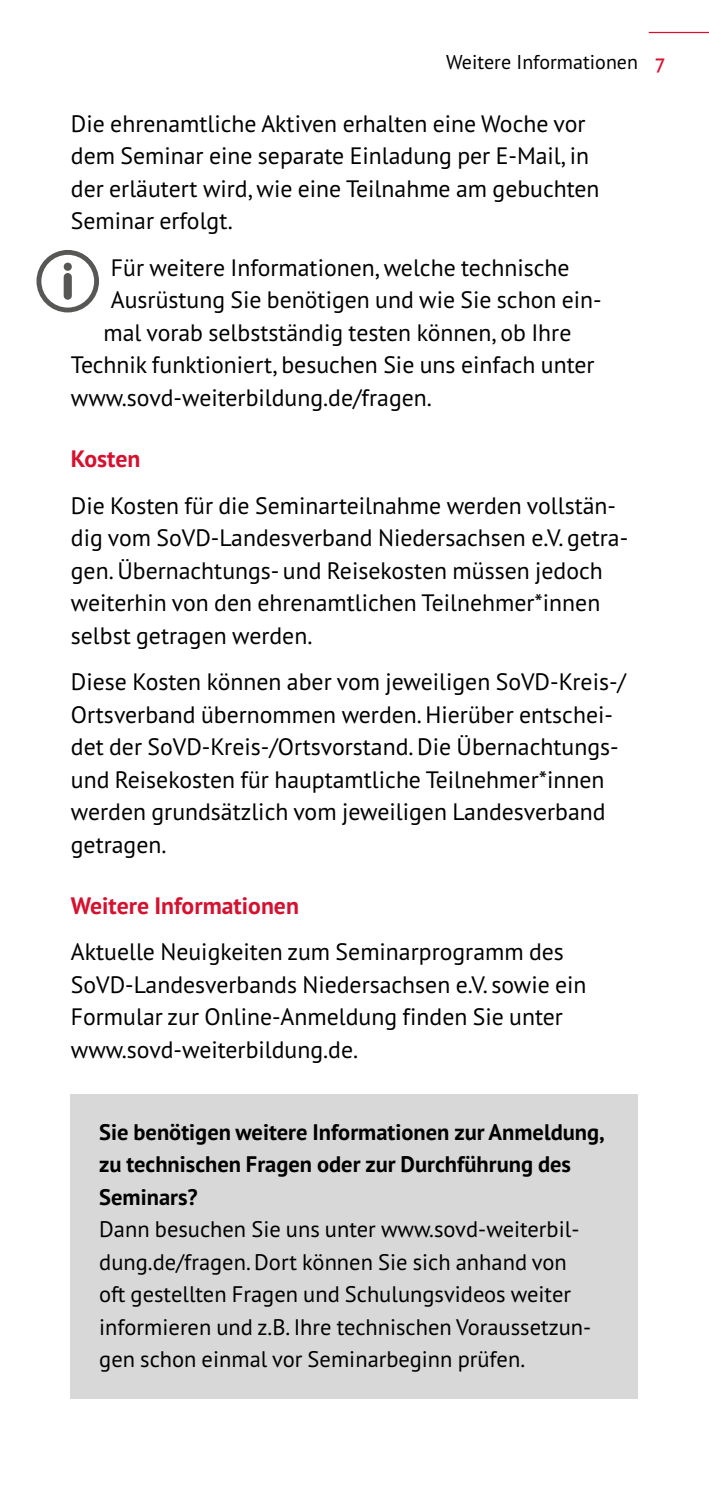
<style>
.page{position:relative;width:709px;height:1489px;background:#fff}
.page>*{position:absolute;margin:0;border:0;box-sizing:border-box;transform-origin:0 0}
.t1{font:23.75px/32.5px "PT Sans Pro";color:#000}
.t2{font:700 23.75px "PT Sans Pro";color:#d51130}
.t3{font:22.5px/32.5px "PT Sans Pro";color:#000}
.t4{font:700 22.5px/32.5px "PT Sans Pro";color:#000}
.t5{font:20px "PT Sans Pro";color:#000}
.s1{font-weight:600;color:#d51130}
</style>
<div class="page">
<div style="left:71px;top:1093px;width:567px;height:305px;background:#d8d8d8"></div>
<svg style="left:36px;top:250px;width:63px;height:62px"></svg>
<hr style="left:648px;top:32px;width:61px;height:1px;background:#d51130">
<p class="t5" style="left:446px;top:49px;width:220px">Weitere Informationen <span class="s1">7</span></p>
<p class="t1" style="left:71px;top:106px;width:530px">Die ehrenamtliche Aktiven erhalten eine Woche vor dem Seminar eine separate Einladung per E-Mail, in der erläutert wird, wie eine Teilnahme am gebuchten Seminar erfolgt.</p>
<p class="t1" style="left:111px;top:251px;width:460px">Für weitere Informationen, welche technische</p>
<p class="t1" style="left:111px;top:283px;width:492px">Ausrüstung Sie benötigen und wie Sie schon ein-</p>
<p class="t1" style="left:103px;top:316px;width:469px">mal vorab selbstständig testen können, ob Ihre</p>
<p class="t1" style="left:71px;top:348px;width:525px">Technik funktioniert, besuchen Sie uns einfach unter</p>
<p class="t1" style="left:71px;top:381px;width:362px">www.sovd-weiterbildung.de/fragen.</p>
<p class="t2" style="left:71px;top:443px;width:71px">Kosten</p>
<p class="t1" style="left:71px;top:488px;width:559px">Die Kosten für die Seminarteilnahme werden vollstän&shy;dig vom SoVD-Landesverband Niedersachsen e.V. getra&shy;gen. Übernachtungs- und Reisekosten müssen jedoch weiterhin von den ehrenamtlichen Teilnehmer*innen selbst getragen werden.</p>
<p class="t1" style="left:71px;top:665px;width:556px">Diese Kosten können aber vom jeweiligen SoVD-Kreis-/ Ortsverband übernommen werden. Hierüber entschei&shy;det der SoVD-Kreis-/Ortsvorstand. Die Übernachtungs&shy;und Reisekosten für hauptamtliche Teilnehmer*innen werden grundsätzlich vom jeweiligen Landesverband getragen.</p>
<p class="t2" style="left:71px;top:889px;width:230px">Weitere Informationen</p>
<p class="t1" style="left:71px;top:935px;width:517px">Aktuelle Neuigkeiten zum Seminarprogramm des SoVD-Landesverbands Niedersachsen e.V. sowie ein Formular zur Online-Anmeldung finden Sie unter www.sovd-weiterbildung.de.</p>
<p class="t4" style="left:99px;top:1115px;width:507px">Sie benötigen weitere Informationen zur Anmeldung, zu technischen Fragen oder zur Durchführung des<br>Seminars?</p>
<p class="t3" style="left:99px;top:1212px;width:493px">Dann besuchen Sie uns unter www.sovd-weiterbil&shy;dung.de/fragen. Dort können Sie sich anhand von oft gestellten Fragen und Schulungsvideos weiter informieren und z.B. Ihre technischen Voraussetzun&shy;gen schon einmal vor Seminarbeginn prüfen.</p>
</div>
